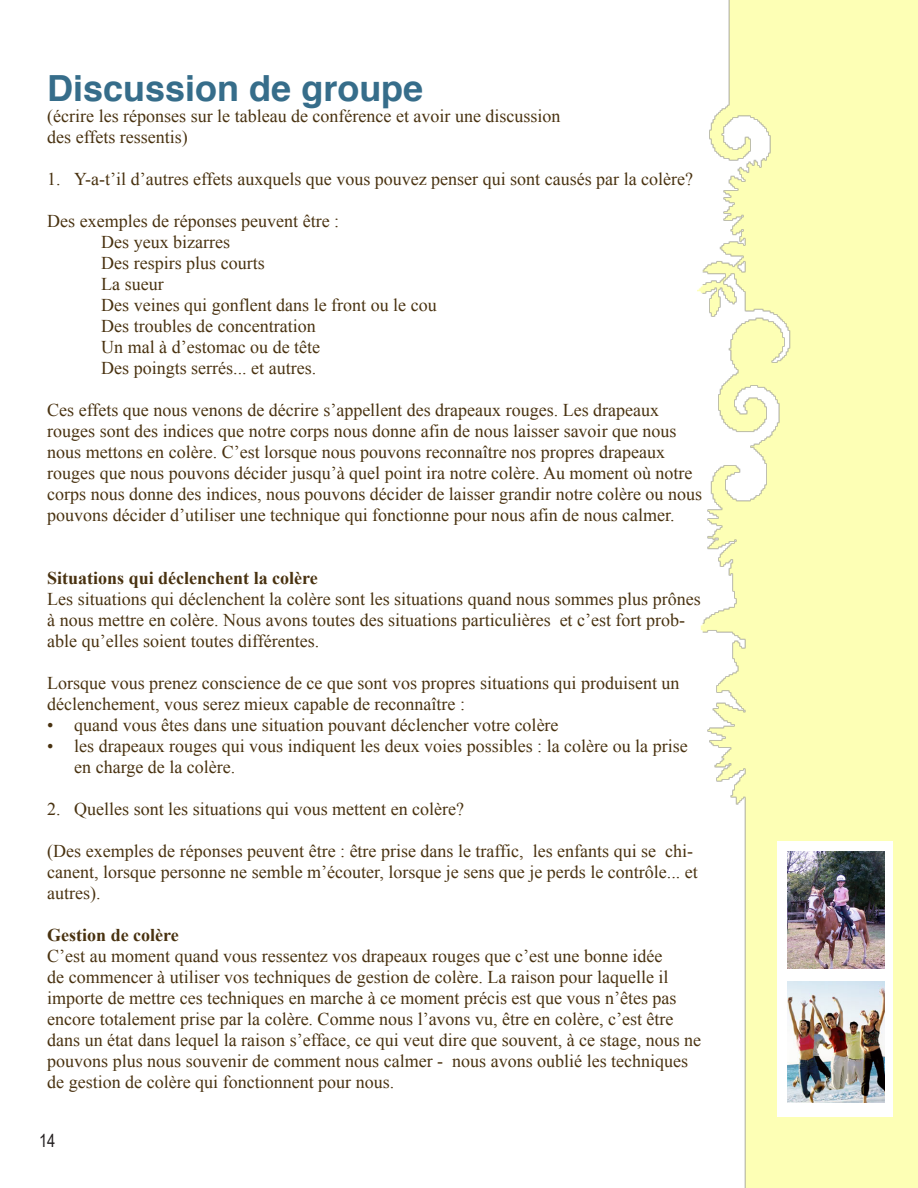
<style>
.page{position:relative;width:918px;height:1188px;background:#fff}
.page>*{position:absolute;margin:0;border:0;box-sizing:border-box;transform-origin:0 0}
.t1{font:700 36px "Helvetica";color:#366d8a}
.t2{font:18px/21px "Times New Roman";color:#493210}
.t3{font:700 18px "Times New Roman";color:#493210}
.t4{font:18px "Arial Narrow";color:#231f20}
</style>
<div class="page">
<img style="left:698px;top:0;width:220px;height:1188px">
<div style="left:777px;top:841px;width:116px;height:275px;background:#fff"></div>
<img style="left:788px;top:852px;width:96px;height:116px">
<img style="left:788px;top:982px;width:96px;height:120px">
<h1 class="t1" style="left:47px;top:74px;width:378px">Discussion de groupe</h1>
<p class="t2" style="left:47px;top:106px;width:515px">(écrire les réponses sur le tableau de conférence et avoir une discussion des effets ressentis)</p>
<p class="t2" style="left:47px;top:169px;width:647px">1. Y-a-t’il d’autres effets auxquels que vous pouvez penser qui sont causés par la colère?</p>
<p class="t2" style="left:101px;top:211px;width:337px;text-indent:-54px">Des exemples de réponses peuvent être :<br>Des yeux bizarres<br>Des respirs plus courts<br>La sueur<br>Des veines qui gonflent dans le front ou le cou<br>Des troubles de concentration<br>Un mal à d’estomac ou de tête<br>Des poingts serrés... et autres.</p>
<p class="t2" style="left:47px;top:400px;width:656px">Ces effets que nous venons de décrire s’appellent des drapeaux rouges. Les drapeaux rouges sont des indices que notre corps nous donne afin de nous laisser savoir que nous nous mettons en colère. C’est lorsque nous pouvons reconnaître nos propres drapeaux rouges que nous pouvons décider jusqu’à quel point ira notre colère. Au moment où notre corps nous donne des indices, nous pouvons décider de laisser grandir notre colère ou nous pouvons décider d’utiliser une technique qui fonctionne pour nous afin de nous calmer.</p>
<p class="t3" style="left:47px;top:568px;width:272px">Situations qui déclenchent la colère</p>
<p class="t2" style="left:47px;top:589px;width:655px">Les situations qui déclenchent la colère sont les situations quand nous sommes plus prônes à nous mettre en colère. Nous avons toutes des situations particulières et c’est fort prob&shy;able qu’elles soient toutes différentes.</p>
<p class="t2" style="left:47px;top:673px;width:634px">Lorsque vous prenez conscience de ce que sont vos propres situations qui produisent un déclenchement, vous serez mieux capable de reconnaître :</p>
<p class="t2" style="left:47px;top:715px;width:513px">• quand vous êtes dans une situation pouvant déclencher votre colère</p>
<p class="t2" style="left:74px;top:736px;width:615px;text-indent:-27px">• les drapeaux rouges qui vous indiquent les deux voies possibles : la colère ou la prise en charge de la colère.</p>
<p class="t2" style="left:47px;top:799px;width:418px">2. Quelles sont les situations qui vous mettent en colère?</p>
<p class="t2" style="left:47px;top:841px;width:652px">(Des exemples de réponses peuvent être : être prise dans le traffic, les enfants qui se chi&shy;canent, lorsque personne ne semble m’écouter, lorsque je sens que je perds le contrôle... et autres).</p>
<p class="t3" style="left:47px;top:925px;width:133px">Gestion de colère</p>
<p class="t2" style="left:47px;top:946px;width:655px">C’est au moment quand vous ressentez vos drapeaux rouges que c’est une bonne idée<br>de commencer à utiliser vos techniques de gestion de colère. La raison pour laquelle il importe de mettre ces techniques en marche à ce moment précis est que vous n’êtes pas encore totalement prise par la colère. Comme nous l’avons vu, être en colère, c’est être dans un état dans lequel la raison s’efface, ce qui veut dire que souvent, à ce stage, nous ne pouvons plus nous souvenir de comment nous calmer - nous avons oublié les techniques de gestion de colère qui fonctionnent pour nous.</p>
<p class="t4" style="left:39px;top:1130px;width:18px">14</p>
</div>
